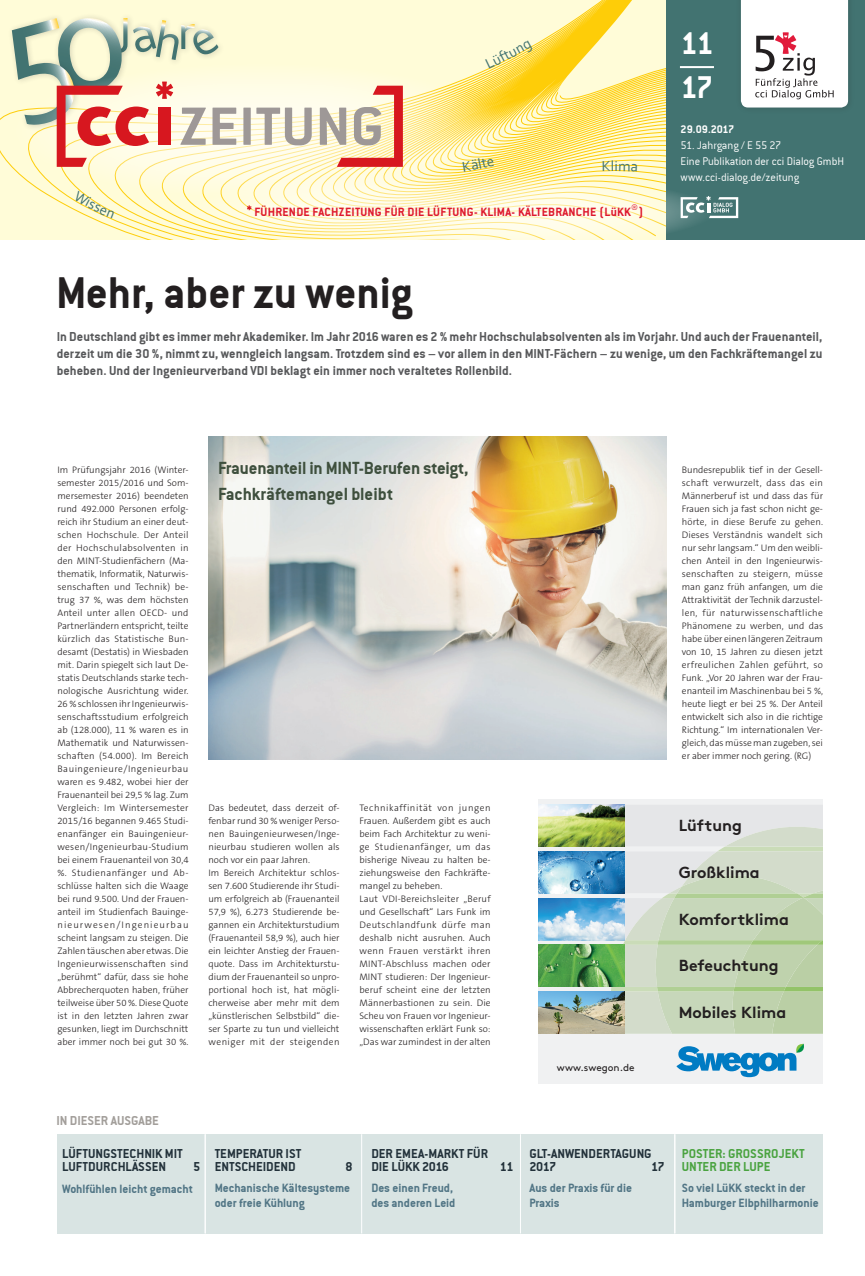
<style>
.page{position:relative;width:865px;height:1276px;background:#fff}
.page>*{position:absolute;margin:0;border:0;box-sizing:border-box;transform-origin:0 0}
.t1{font:48px "Conduit ITCTT Bold";color:#231f20}
.t2{font:34px/44px "Conduit ITCTT Bold";color:#fff}
.t3{font:19px/26px "Conduit ITCTT Bold";letter-spacing:-.01em;color:#3e4f3d}
.t4{font:700 16px "Brown";color:#231f20}
.t5{font:15px "Corbel";color:#427371}
.t6{font:14px/17px "Conduit ITCTT Bold";letter-spacing:.005em;color:#57585a;text-align:justify}
.t7{font:14px/13px "Conduit ITCTT Bold";color:#22313a}
.t8{font:14px "Conduit ITCTT Bold";color:#4aa340}
.t9{font:14px "Conduit ITCTT Bold";color:#a29e9a}
.t10{font:13px/15.6px "Conduit ITCTT Bold";color:#517585}
.t11{font:13px "Conduit ITCTT Bold";letter-spacing:.02em;color:#de192e}
.t12{font:12px/16px "Conduit ITCTT Light";letter-spacing:-.005em;color:#fff}
.t13{font:12px "Conduit ITCTT Bold";letter-spacing:-.01em;color:#fff}
.t14{font:10px "Brown";color:#231f20}
.t15{font:300 9.5px/13px "The Sans B3";color:#231f20;text-align:justify}
</style>
<div class="page">
<svg style="left:0;top:0;width:667px;height:453px;background:#fef3b4"></svg>
<div style="left:109px;top:13px;width:26px;height:47px;background:#fefbd7"></div>
<div style="left:151px;top:16px;width:34px;height:51px;background:#fffcd8"></div>
<div style="left:53px;top:13px;width:76px;height:85px;background:#fdfad6"></div>
<div style="left:7px;top:13px;width:74px;height:119px;background:#fffcd8"></div>
<div style="left:666px;top:0;width:199px;height:240px;background:#427371"></div>
<svg style="left:706px;top:196px;width:32px;height:22px"></svg>
<div style="left:0;top:240px;width:865px;height:199px;background:#fff"></div>
<svg style="left:12px;top:63px;width:500px;height:135px;background:#fef5c3"></svg>
<hr style="left:680px;top:66px;width:34px;height:2px;background:#fff">
<div style="left:243px;top:108px;width:8px;height:37px;background:#9e9897"></div>
<svg style="left:256px;top:108px;width:56px;height:37px"></svg>
<svg style="left:320px;top:86px;width:83px;height:81px;background:#e3b7a3"></svg>
<svg style="left:12px;top:18px;width:224px;height:149px"></svg>
<div style="left:736px;top:0;width:119px;height:115px;background:#231f20;opacity:.2"></div>
<svg style="left:741px;top:0;width:107px;height:107px;background:#efebeb"></svg>
<div style="left:57px;top:1134px;width:765px;height:99px;background:#d9e4e3"></div>
<hr style="left:674px;top:1134px;width:1px;height:99px;background:#fff">
<hr style="left:520px;top:1134px;width:1px;height:99px;background:#fff">
<hr style="left:361px;top:1134px;width:1px;height:99px;background:#fff">
<hr style="left:205px;top:1134px;width:1px;height:99px;background:#fff">
<svg style="left:184px;top:172px;width:531px;height:79px;background:#f4f0ca"></svg>
<div style="left:249px;top:198px;width:399px;height:26px;background:#fff;opacity:.86"></div>
<svg style="left:247px;top:205px;width:4px;height:5px"></svg>
<img style="left:208px;top:436px;width:458px;height:323px">
<div style="left:539px;top:800px;width:283px;height:283px;background:#f0f1f2"></div>
<img style="left:539px;top:945px;width:71px;height:42px">
<img style="left:539px;top:898px;width:71px;height:42px">
<img style="left:539px;top:851px;width:71px;height:42px">
<img style="left:539px;top:804px;width:71px;height:42px">
<svg style="left:676px;top:1043px;width:128px;height:34px"></svg>
<img style="left:539px;top:991px;width:71px;height:42px">
<svg style="left:610px;top:800px;width:213px;height:234px;background:#c8d6c1"></svg>
<svg style="left:485px;top:41px;width:48px;height:28px"></svg>
<svg style="left:603px;top:161px;width:7px;height:10px"></svg>
<svg style="left:619px;top:164px;width:18px;height:7px"></svg>
<svg style="left:73px;top:190px;width:41px;height:28px"></svg>
<svg style="left:462px;top:158px;width:32px;height:14px"></svg>
<h3 class="t5" style="left:611px;top:156px;width:9px">li</h3>
<h3 class="t11" style="left:254px;top:204px;width:104px">Führende Fachzeitun</h3>
<h3 class="t11" style="left:375px;top:204px;width:73px">g für die Lüftun</h3>
<h3 class="t11" style="left:467px;top:204px;width:21px">g- Klima</h3>
<h3 class="t11" style="left:511px;top:204px;width:133px">- Kältebranche (LüKK<sup>®</sup>)</h3>
<h1 class="t1" style="left:56px;top:263px;width:358px">Mehr, aber zu wenig</h1>
<h2 class="t2" style="left:680px;top:20px;width:35px">11<br>17</h2>
<p class="t13" style="left:680px;top:122px;width:55px">29.09.2017</p>
<p class="t12" style="left:680px;top:137px;width:165px">51. Jahrgang / E 55 27<br>Eine Publikation der cci Dialog GmbH www.cci-dialog.de/zeitung</p>
<p class="t6" style="left:57px;top:327px;width:767px">In Deutschland gibt es immer mehr Akademiker. Im Jahr 2016 waren es 2 % mehr Hochschulabsolventen als im Vorjahr. Und auch der Frauenanteil, derzeit um die 30 %, nimmt zu, wenngleich langsam. Trotzdem sind es – vor allem in den MINT-Fächern – zu wenige, um den Fachkräftemangel zu beheben. Und der Ingenieurverband VDI beklagt ein immer noch veraltetes Rollenbild.</p>
<p class="t15" style="left:57px;top:463px;width:133px">Im Prüfungsjahr 2016 (Winter&shy;semester 2015/2016 und Som&shy;mersemester 2016) beendeten rund 492.000 Personen erfolg&shy;reich ihr Studium an einer deut&shy;schen Hochschule. Der Anteil der Hochschulabsolventen in den MINT-Studienfächern (Ma&shy;thematik, Informatik, Naturwis&shy;senschaften und Technik) be&shy;trug 37 %, was dem höchsten Anteil unter allen OECD- und Partnerländern entspricht, teilte kürzlich das Statistische Bun&shy;desamt (Destatis) in Wiesbaden mit. Darin spiegelt sich laut De&shy;statis Deutschlands starke tech&shy;nologische Ausrichtung wider.<br>26 % schlossen ihr Ingenieurwis&shy;senschaftsstudium erfolgreich ab (128.000), 11 % waren es in Mathematik und Naturwissen&shy;schaften (54.000). Im Bereich Bauingenieure/Ingenieurbau waren es 9.482, wobei hier der Frauenanteil bei 29,5 % lag. Zum Vergleich: Im Wintersemester 2015/16 begannen 9.465 Studi&shy;enanfänger ein Bauingenieur&shy;wesen/Ingenieurbau-Studium bei einem Frauenanteil von 30,4 %. Studienanfänger und Ab&shy;schlüsse halten sich die Waage bei rund 9.500. Und der Frauen&shy;anteil im Studienfach Bauinge&shy;nieurwesen/Ingenieurbau scheint langsam zu steigen. Die Zahlen täuschen aber etwas. Die Ingenieurwissenschaften sind „berühmt“ dafür, dass sie hohe Abbrecherquoten haben, früher teilweise über 50 %. Diese Quote ist in den letzten Jahren zwar gesunken, liegt im Durchschnitt aber immer noch bei gut 30 %.</p>
<h3 class="t3" style="left:218px;top:455px;width:252px">Frauenanteil in MINT-Berufen steigt,<br>Fachkräftemangel bleibt</h3>
<p class="t15" style="left:208px;top:801px;width:133px;text-align:left">Das bedeutet, dass derzeit of&shy;fenbar rund 30 % weniger Perso&shy;nen Bauingenieurwesen/Inge&shy;nieurbau studieren wollen als noch vor ein paar Jahren.<br>Im Bereich Architektur schlos&shy;sen 7.600 Studierende ihr Studi&shy;um erfolgreich ab (Frauenanteil<br>57,9 %), 6.273 Studierende be&shy;gannen ein Architekturstudium (Frauenanteil 58,9 %), auch hier ein leichter Anstieg der Frauen&shy;quote. Dass im Architekturstu&shy;dium der Frauenanteil so unpro&shy;portional hoch ist, hat mögli&shy;cherweise aber mehr mit dem „künstlerischen Selbstbild“ die&shy;ser Sparte zu tun und vielleicht weniger mit der steigenden</p>
<p class="t15" style="left:359px;top:801px;width:133px;text-align:left">Technikaffinität von jungen<br>Frauen. Außerdem gibt es auch beim Fach Architektur zu weni&shy;ge Studienanfänger, um das bisherige Niveau zu halten be&shy;ziehungsweise den Fachkräfte&shy;mangel zu beheben.<br>Laut VDI-Bereichsleiter „Beruf und Gesellschaft“ Lars Funk im<br>Deutschlandfunk dürfe man deshalb nicht ausruhen. Auch wenn Frauen verstärkt ihren<br>MINT-Abschluss machen oder<br>MINT studieren: Der Ingenieur&shy;beruf scheint eine der letzten<br>Männerbastionen zu sein. Die<br>Scheu von Frauen vor Ingenieur&shy;wissenschaften erklärt Funk so: „Das war zumindest in der alten</p>
<p class="t14" style="left:557px;top:1059px;width:79px">www.swegon.de</p>
<p class="t15" style="left:682px;top:463px;width:143px">Bundesrepublik tief in der Gesell&shy;schaft verwurzelt, dass das ein Männerberuf ist und dass das für Frauen sich ja fast schon nicht ge&shy;hörte, in diese Berufe zu gehen.<br>Dieses Verständnis wandelt sich nur sehr langsam.“ Um den weibli&shy;chen Anteil in den Ingenieurwis&shy;senschaften zu steigern, müsse man ganz früh anfangen, um die Attraktivität der Technik darzustel&shy;len, für naturwissenschaftliche Phänomene zu werben, und das habe über einen längeren Zeitraum von 10, 15 Jahren zu diesen jetzt erfreulichen Zahlen geführt, so Funk. „Vor 20 Jahren war der Frau&shy;enanteil im Maschinenbau bei 5 %, heute liegt er bei 25 %. Der Anteil entwickelt sich also in die richtige Richtung.“ Im internationalen Ver&shy;gleich, das müsse man zugeben, sei er aber immer noch gering. (RG)</p>
<h3 class="t4" style="left:678px;top:812px;width:65px">Lüftung</h3>
<h3 class="t4" style="left:678px;top:859px;width:82px">Großklima</h3>
<h3 class="t4" style="left:678px;top:906px;width:112px">Komfortklima</h3>
<h3 class="t4" style="left:678px;top:953px;width:101px">Befeuchtung</h3>
<h3 class="t4" style="left:678px;top:999px;width:109px">Mobiles Klima</h3>
<h3 class="t9" style="left:56px;top:1112px;width:104px">In dieser Ausgabe</h3>
<h3 class="t7" style="left:62px;top:1147px;width:22px">Lüftun</h3>
<h3 class="t7" style="left:103px;top:1147px;width:69px">gstechni k mit</h3>
<h3 class="t7" style="left:62px;top:1160px;width:15px">Luftdur</h3>
<h3 class="t7" style="left:111px;top:1160px;width:53px">chlässen</h3>
<h3 class="t7" style="left:193px;top:1160px;width:9px">5</h3>
<h3 class="t10" style="left:62px;top:1180px;width:132px">Wohlfühlen leicht gemacht</h3>
<h3 class="t7" style="left:215px;top:1146px;width:43px">Temperatur</h3>
<h3 class="t7" style="left:285px;top:1146px;width:16px">ist</h3>
<h3 class="t7" style="left:215px;top:1159px;width:72px">entscheidend</h3>
<h3 class="t7" style="left:345px;top:1159px;width:9px">8</h3>
<h3 class="t10" style="left:215px;top:1179px;width:137px">Mechanische Kältesysteme oder freie Kühlung</h3>
<h3 class="t7" style="left:371px;top:1146px;width:115px">Der EMEA-Markt für di e LüKK 2016</h3>
<h3 class="t10" style="left:371px;top:1179px;width:85px">Des einen Freud, des anderen Leid</h3>
<h3 class="t7" style="left:500px;top:1159px;width:15px">11</h3>
<h3 class="t7" style="left:529px;top:1146px;width:124px">GLT-Anwendertagung<br>2017</h3>
<h3 class="t7" style="left:651px;top:1159px;width:15px">17</h3>
<h3 class="t10" style="left:529px;top:1179px;width:104px">Aus der Praxis für die<br>Praxis</h3>
<h3 class="t8" style="left:682px;top:1144px;width:55px">POSTER: GroSSroj</h3>
<h3 class="t8" style="left:784px;top:1144px;width:20px">ekt</h3>
<h3 class="t8" style="left:682px;top:1157px;width:90px">unter der Lupe</h3>
<h3 class="t10" style="left:682px;top:1179px;width:138px">So viel LüKK steckt in der<br>Hamburger Elbphilharmonie</h3>
</div>
